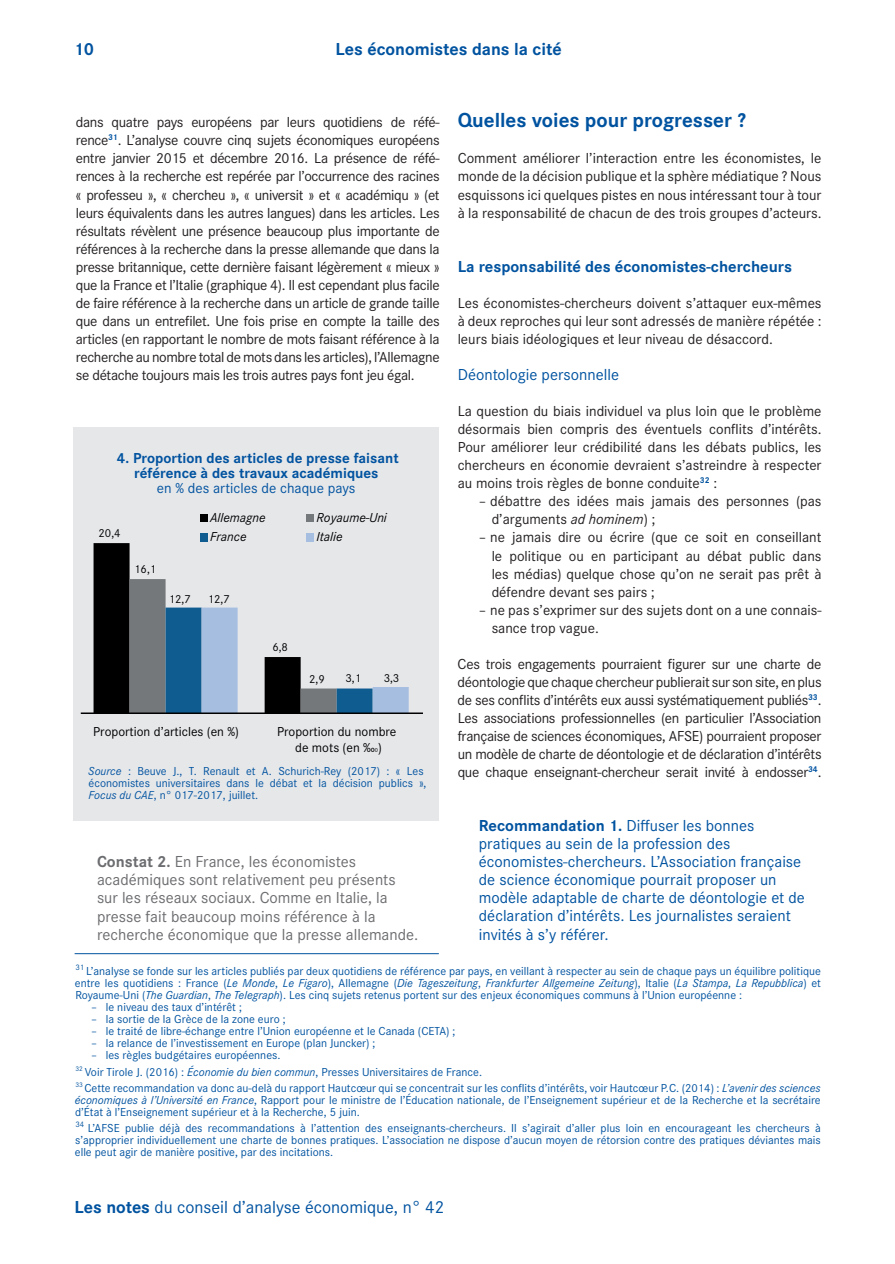
<style>
.page{position:relative;width:895px;height:1264px;background:#fff}
.page>*{position:absolute;margin:0;border:0;box-sizing:border-box;transform-origin:0 0}
.t1{font:700 21px "Corporate S";color:#0153a0}
.t2{font:18px "Corporate S";color:#0153a0}
.t3{font:700 18px "Corporate S";color:#0153a0}
.t4{font:16.5px/18px "Corporate S";color:#0153a0}
.t5{font:16.5px/18px "Corporate S";color:#6c6d70}
.t6{font:700 16.5px "Corporate S";color:#0153a0}
.t7{font:15px/18px "Corporate S";color:#231f20;text-align:justify}
.t8{font:700 15px/15px "Corporate S";color:#0153a0;text-align:center}
.t9{font:15px "Corporate S";color:#0153a0}
.t10{font:13.5px/16.2px "Corporate S";color:#000001;text-align:center}
.t11{font:italic 13.5px "Corporate S";color:#000001}
.t12{font:12px/12px "Corporate S";color:#0153a0}
.t13{font:12px "Corporate S";color:#000001}
.t14{font:8.25px "Corporate S";color:#0153a0}
.t15{font:6px "Corporate S";color:#000001}
.s1{font-style:italic}
.s2{font-weight:700}
</style>
<div class="page">
<hr style="left:75px;top:953px;width:364px;height:1px;background:#0153a0">
<div style="left:74px;top:427px;width:365px;height:393px;background:#e6e7e9"></div>
<svg style="left:94px;top:543px;width:315px;height:169px"></svg>
<hr style="left:81px;top:712px;width:341px;height:2px;background:#000001">
<div style="left:200px;top:514px;width:8px;height:8px;background:#000001"></div>
<div style="left:307px;top:514px;width:7px;height:8px;background:#75787a"></div>
<div style="left:200px;top:532px;width:8px;height:9px;background:#0f5c91"></div>
<div style="left:307px;top:532px;width:7px;height:9px;background:#a6bfe1"></div>
<p class="t3" style="left:74px;top:37px;width:22px">10</p>
<p class="t3" style="left:336px;top:37px;width:228px">Les économistes dans la cité</p>
<p class="t7" style="left:76px;top:113px;width:365px">dans quatre pays européens par leurs quotidiens de réfé&shy;rence<sup>31</sup>. L’analyse couvre cinq sujets économiques européens entre janvier 2015 et décembre 2016. La présence de réfé&shy;rences à la recherche est repérée par l’occurrence des racines « professeu », « chercheu », « universit » et « académiqu » (et leurs équivalents dans les autres langues) dans les articles. Les résultats révèlent une présence beaucoup plus importante de références à la recherche dans la presse allemande que dans la presse britannique, cette dernière faisant légèrement « mieux » que la France et l’Italie (graphique 4). Il est cependant plus facile de faire référence à la recherche dans un article de grande taille que dans un entrefilet. Une fois prise en compte la taille des articles (en rapportant le nombre de mots faisant référence à la recherche au nombre total de mots dans les articles), l’Allemagne se détache toujours mais les trois autres pays font jeu égal.</p>
<p class="t8" style="left:117px;top:449px;width:283px">4. Proportion des articles de presse faisant référence à des travaux académiques</p>
<p class="t9" style="left:157px;top:478px;width:200px">en % des articles de chaque pays</p>
<p class="t13" style="left:99px;top:525px;width:24px">20,4</p>
<p class="t13" style="left:134px;top:560px;width:24px">16,1</p>
<p class="t13" style="left:169px;top:590px;width:24px">12,7</p>
<p class="t11" style="left:210px;top:509px;width:57px">Allemagne</p>
<p class="t11" style="left:317px;top:509px;width:72px">Royaume-Uni</p>
<p class="t11" style="left:210px;top:528px;width:38px">France</p>
<p class="t11" style="left:317px;top:528px;width:28px">Italie</p>
<p class="t13" style="left:208px;top:590px;width:24px">12,7</p>
<p class="t13" style="left:272px;top:639px;width:17px">6,8</p>
<p class="t13" style="left:309px;top:670px;width:17px">2,9</p>
<p class="t13" style="left:346px;top:670px;width:17px">3,1</p>
<p class="t13" style="left:384px;top:669px;width:17px">3,3</p>
<p class="t10" style="left:93px;top:723px;width:147px">Proportion d’articles (en %)</p>
<p class="t10" style="left:277px;top:723px;width:121px">Proportion du nombre de mots (en ‰ )</p>
<p class="t15" style="left:375px;top:746px;width:5px">0</p>
<p class="t12" style="left:88px;top:764px;width:340px"><span class="s1">Source</span> : Beuve J., T. Renault et A. Schurich-Rey (2017) : « Les économistes universitaires dans le débat et la décision publics »,<br><span class="s1">Focus du CAE</span>, n° 017-2017, juillet.</p>
<p class="t5" style="left:97px;top:852px;width:323px"><span class="s2">Constat 2.</span> En France, les économistes académiques sont relativement peu présents sur les réseaux sociaux. Comme en Italie, la presse fait beaucoup moins référence à la recherche économique que la presse allemande.</p>
<h1 class="t1" style="left:458px;top:106px;width:290px">Quelles voies pour progresser ?</h1>
<p class="t7" style="left:458px;top:149px;width:365px">Comment améliorer l’interaction entre les économistes, le monde de la décision publique et la sphère médiatique ? Nous esquissons ici quelques pistes en nous intéressant tour à tour à la responsabilité de chacun de des trois groupes d’acteurs.</p>
<p class="t6" style="left:458px;top:255px;width:336px">La responsabilité des économistes-chercheurs</p>
<p class="t7" style="left:458px;top:293px;width:365px">Les économistes-chercheurs doivent s’attaquer eux-mêmes à deux reproches qui leur sont adressés de manière répétée : leurs biais idéologiques et leur niveau de désaccord.</p>
<p class="t4" style="left:458px;top:365px;width:163px">Déontologie personnelle</p>
<p class="t7" style="left:458px;top:401px;width:365px">La question du biais individuel va plus loin que le problème désormais bien compris des éventuels conflits d’intérêts.<br>Pour améliorer leur crédibilité dans les débats publics, les chercheurs en économie devraient s’astreindre à respecter au moins trois règles de bonne conduite<sup>32</sup> :</p>
<p class="t7" style="left:492px;top:492px;width:331px;text-indent:-13px">– débattre des idées mais jamais des personnes (pas d’arguments <span class="s1">ad hominem</span>) ;</p>
<p class="t7" style="left:492px;top:528px;width:331px;text-indent:-13px">– ne jamais dire ou écrire (que ce soit en conseillant le politique ou en participant au débat public dans les médias) quelque chose qu’on ne serait pas prêt à défendre devant ses pairs ;</p>
<p class="t7" style="left:492px;top:600px;width:331px;text-indent:-13px">– ne pas s’exprimer sur des sujets dont on a une connais&shy;sance trop vague.</p>
<p class="t7" style="left:458px;top:654px;width:365px">Ces trois engagements pourraient figurer sur une charte de déontologie que chaque chercheur publierait sur son site, en plus de ses conflits d’intérêts eux aussi systématiquement publiés<sup>33</sup>.<br>Les associations professionnelles (en particulier l’Association française de sciences économiques, AFSE) pourraient proposer un modèle de charte de déontologie et de déclaration d’intérêts que chaque enseignant-chercheur serait invité à endosser<sup>34</sup>.</p>
<p class="t4" style="left:479px;top:816px;width:328px"><span class="s2">Recommandation 1.</span> Diffuser les bonnes pratiques au sein de la profession des économistes-chercheurs. L’Association française de science économique pourrait proposer un modèle adaptable de charte de déontologie et de déclaration d’intérêts. Les journalistes seraient invités à s’y référer.</p>
<p class="t14" style="left:76px;top:961px;width:10px">31</p>
<p class="t12" style="left:75px;top:964px;width:748px;text-align:justify;text-indent:11px">L’analyse se fonde sur les articles publiés par deux quotidiens de référence par pays, en veillant à respecter au sein de chaque pays un équilibre politique entre les quotidiens : France (<span class="s1">Le Monde</span>, <span class="s1">Le Figaro</span>), Allemagne (<span class="s1">Die Tageszeitung</span>, <span class="s1">Frankfurter Allgemeine Zeitung</span>), Italie (<span class="s1">La Stampa</span>, <span class="s1">La Repubblica</span>) et Royaume-Uni (<span class="s1">The Guardian</span>, <span class="s1">The Telegraph</span>). Les cinq sujets retenus portent sur des enjeux économiques communs à l’Union européenne :</p>
<p class="t12" style="left:91px;top:1000px;width:152px">– le niveau des taux d’intérêt ;</p>
<p class="t12" style="left:91px;top:1012px;width:196px">– la sortie de la Grèce de la zone euro ;</p>
<p class="t12" style="left:91px;top:1024px;width:366px">– le traité de libre-échange entre l’Union européenne et le Canada (CETA) ;</p>
<p class="t12" style="left:91px;top:1036px;width:286px">– la relance de l’investissement en Europe (plan Juncker) ;</p>
<p class="t12" style="left:76px;top:1046px;width:747px;line-height:16.2px;text-indent:16px">– les règles budgétaires européennes.<br><sup>32</sup> Voir Tirole J. (2016) : <span class="s1">Économie du bien commun</span>, Presses Universitaires de France.<br><sup>33</sup> Cette recommandation va donc au-delà du rapport Hautcœur qui se concentrait sur les conflits d’intérêts, voir Hautcœur P.C. (2014) : <span class="s1">L’avenir des sciences</span></p>
<p class="t12" style="left:75px;top:1093px;width:748px"><span class="s1">économiques à l’Université en France</span>, Rapport pour le ministre de l’Éducation nationale, de l’Enseignement supérieur et de la Recherche et la secrétaire d’État à l’Enseignement supérieur et à la Recherche, 5 juin.</p>
<p class="t14" style="left:76px;top:1118px;width:10px">34</p>
<p class="t12" style="left:75px;top:1121px;width:747px;text-align:justify;text-indent:13px">L’AFSE publie déjà des recommandations à l’attention des enseignants-chercheurs. Il s’agirait d’aller plus loin en encourageant les chercheurs à s’approprier individuellement une charte de bonnes pratiques. L’association ne dispose d’aucun moyen de rétorsion contre des pratiques déviantes mais elle peut agir de manière positive, par des incitations.</p>
<p class="t2" style="left:75px;top:1195px;width:371px"><span class="s2">Les notes</span> du conseil d’analyse économique, n° 42</p>
</div>
